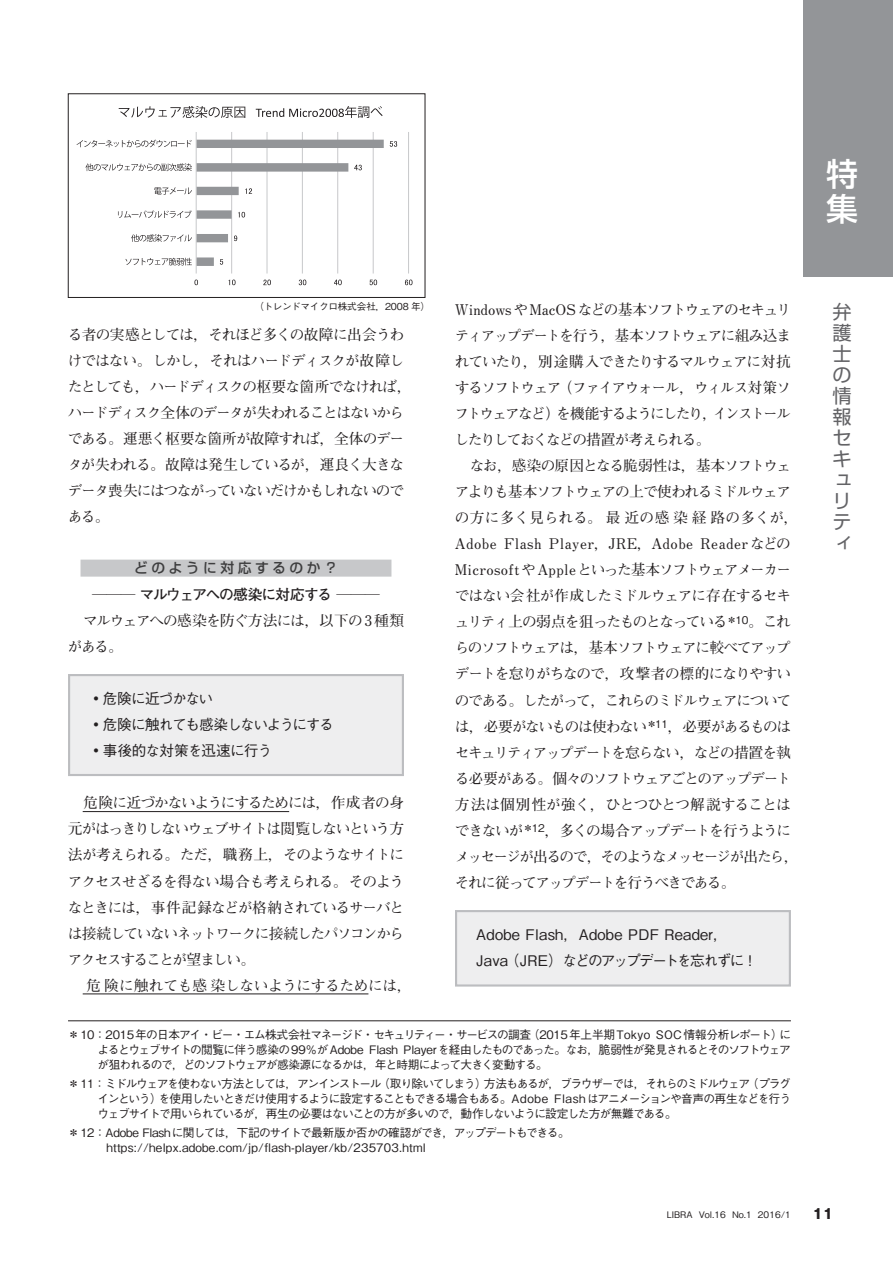
<style>
.page{position:relative;width:893px;height:1263px;background:#fff}
.page>*{position:absolute;margin:0;border:0;box-sizing:border-box;transform-origin:0 0}
.t1{font:500 31.95px/35.1px "Shin Go Pro";color:#fff}
.t2{font:19.2px/21px "Shin Go Pro";color:#636366}
.t3{font:700 14.7px/26.1px "Futo Min A101 Pro";letter-spacing:-.085em;color:#231f20}
.t4{font:500 14.7px/26.1px "Gothic BBB Pro";letter-spacing:.02em;color:#231f20}
.t5{font:500 14.7px/26.1px "Gothic BBB Pro";letter-spacing:-.055em;color:#231f20}
.t6{font:700 14.7px/26.1px "Futo Min A101 Pro";letter-spacing:-.055em;color:#231f20}
.t7{font:700 14.7px "Futo Min A101 Pro";letter-spacing:-.02em;color:#231f20}
.t8{font:700 14.7px "Futo Go B101 Pro";letter-spacing:-.09em;color:#231f20}
.t9{font:500 13.8px "Shin Go Pro";letter-spacing:.25em;color:#3e3e3f}
.t10{font:700 13.8px "Gothic MB101 Pro";color:#231f20}
.t11{font:500 11.7px/14.9px "Gothic BBB Pro";letter-spacing:-.07em;color:#231f20;text-align:justify}
.t12{font:500 11.7px/14.9px "Gothic BBB Pro";letter-spacing:-.015em;color:#231f20}
.t13{font:500 9.6px "Gothic BBB Pro";letter-spacing:-.02em;color:#231f20}
.t14{font:500 9px "Gothic BBB Pro";color:#231f20}
.s1{color:#4b4c4d}
</style>
<div class="page">
<div style="left:804px;top:0;width:89px;height:276px;background:#939598"></div>
<div style="left:68px;top:674px;width:336px;height:102px;background:#eeeeef;border:2px solid #bcbdc0"></div>
<div style="left:455px;top:910px;width:336px;height:76px;background:#eeeeef;border:2px solid #bcbdc0"></div>
<div style="left:81px;top:560px;width:310px;height:17px;background:#c7c8ca"></div>
<hr style="left:83px;top:811px;width:206px;height:1px;background:#231f20">
<hr style="left:83px;top:993px;width:285px;height:1px;background:#231f20">
<hr style="left:68px;top:1020px;width:723px;height:1px;background:#231f20">
<div style="left:68px;top:94px;width:357px;height:204px;border:1px solid #231f20"></div>
<hr style="left:231px;top:132px;width:1px;height:141px;background:#c7c8ca">
<hr style="left:267px;top:132px;width:1px;height:141px;background:#c7c8ca">
<hr style="left:302px;top:132px;width:1px;height:141px;background:#c7c8ca">
<hr style="left:337px;top:132px;width:1px;height:141px;background:#c7c8ca">
<hr style="left:373px;top:132px;width:1px;height:141px;background:#c7c8ca">
<hr style="left:408px;top:132px;width:1px;height:141px;background:#c7c8ca">
<hr style="left:196px;top:132px;width:1px;height:141px;background:#c7c8ca">
<svg style="left:390px;top:141px;width:7px;height:6px"></svg>
<svg style="left:194px;top:280px;width:4px;height:5px"></svg>
<svg style="left:228px;top:280px;width:8px;height:5px"></svg>
<svg style="left:263px;top:280px;width:8px;height:5px"></svg>
<svg style="left:299px;top:280px;width:7px;height:5px"></svg>
<svg style="left:334px;top:280px;width:8px;height:5px"></svg>
<svg style="left:370px;top:280px;width:7px;height:5px"></svg>
<svg style="left:405px;top:280px;width:7px;height:5px"></svg>
<svg style="left:77px;top:140px;width:307px;height:126px"></svg>
<svg style="left:119px;top:106px;width:126px;height:12px"></svg>
<svg style="left:256px;top:106px;width:127px;height:12px"></svg>
<p class="t13" style="left:254px;top:299px;width:177px">（トレンドマイクロ株式会社，2008 年）</p>
<p class="t3" style="left:68px;top:319px;width:345px">る者の実感としては，それほど多くの故障に出会うわけではない。しかし，それはハードディスクが故障したとしても，ハードディスクの枢要な箇所でなければ，ハードディスク全体のデータが失われることはないからである。運悪く枢要な箇所が故障すれば，全体のデータが失われる。故障は発生しているが，運良く大きなデータ喪失にはつながっていないだけかもしれないのである。</p>
<p class="t9" style="left:82px;top:557px;width:309px"><span class="s1">　　　</span>どのように対応するのか？<span class="s1">　　　</span></p>
<p class="t8" style="left:92px;top:583px;width:289px">─── マルウェアへの感染に対応する ───</p>
<p class="t6" style="left:68px;top:606px;width:338px">　マルウェアへの感染を防ぐ方法には，以下の 3 種類がある。</p>
<p class="t5" style="left:89px;top:684px;width:246px">◦危険に近づかない<br>◦危険に触れても感染しないようにする◦事後的な対策を迅速に行う</p>
<p class="t3" style="left:68px;top:788px;width:338px;text-align:justify;text-indent:16px">危険に近づかないようにするためには，作成者の身元がはっきりしないウェブサイトは閲覧しないという方法が考えられる。ただ，職務上，そのようなサイトにアクセスせざるを得ない場合も考えられる。そのようなときには，事件記録などが格納されているサーバとは接続していないネットワークに接続したパソコンからアクセスすることが望ましい。</p>
<p class="t7" style="left:86px;top:974px;width:327px">危険に触れても感染しないようにするためには，</p>
<p class="t3" style="left:455px;top:294px;width:346px">WindowsやMacOSなどの基本ソフトウェアのセキュリティアップデートを行う，基本ソフトウェアに組み込まれていたり，別途購入できたりするマルウェアに対抗するソフトウェア（ファイアウォール，ウィルス対策ソフトウェアなど）を機能するようにしたり，インストールしたりしておくなどの措置が考えられる。<br>　なお，感染の原因となる脆弱性は，基本ソフトウェアよりも基本ソフトウェアの上で使われるミドルウェアの方に多く見られる。最近の感染経路の多くが，<br>Adobe Flash Player，JRE，Adobe Readerなどの<br>MicrosoftやAppleといった基本ソフトウェアメーカーではない会社が作成したミドルウェアに存在するセキュリティ上の弱点を狙ったものとなっている<sup>＊10</sup>。これらのソフトウェアは，基本ソフトウェアに較べてアップデートを怠りがちなので，攻撃者の標的になりやすいのである。したがって，これらのミドルウェアについては，必要がないものは使わない<sup>＊11</sup>，必要があるものはセキュリティアップデートを怠らない，などの措置を執る必要がある。個々のソフトウェアごとのアップデート方法は個別性が強く，ひとつひとつ解説することはできないが<sup>＊12</sup>，多くの場合アップデートを行うようにメッセージが出るので，そのようなメッセージが出たら，それに従ってアップデートを行うべきである。</p>
<p class="t4" style="left:476px;top:919px;width:283px">Adobe Flash，Adobe PDF Reader，<br>Java（JRE）などのアップデートを忘れずに！</p>
<p class="t11" style="left:98px;top:1026px;width:695px;text-indent:-30px">＊10：2015 年の日本アイ・ビー・エム株式会社マネージド・セキュリティー・サービスの調査（2015 年上半期Tokyo SOC 情報分析レポート）によるとウェブサイトの閲覧に伴う感染の 99％がAdobe Flash Player を経由したものであった。なお，脆弱性が発見されるとそのソフトウェアが狙われるので，どのソフトウェアが感染源になるかは，年と時期によって大きく変動する。</p>
<p class="t11" style="left:98px;top:1075px;width:695px;text-indent:-30px">＊ 11：ミドルウェアを使わない方法としては，アンインストール（取り除いてしまう）方法もあるが，ブラウザーでは，それらのミドルウェア（プラグインという）を使用したいときだけ使用するように設定することもできる場合もある。Adobe Flash はアニメーションや音声の再生などを行うウェブサイトで用いられているが，再生の必要はないことの方が多いので，動作しないように設定した方が無難である。</p>
<p class="t12" style="left:68px;top:1124px;width:504px">＊12：Adobe Flash に関しては，下記のサイトで最新版か否かの確認ができ，アップデートもできる。　　　 https://helpx.adobe.com/jp/flash-player/kb/235703.html</p>
<h1 class="t1" style="left:826px;top:152px;width:33px">特集</h1>
<h2 class="t2" style="left:832px;top:299px;width:20px">弁護士の情報セキュリティ</h2>
<p class="t14" style="left:667px;top:1207px;width:126px">LIBRA Vol.16 No.1 2016/1</p>
<p class="t10" style="left:812px;top:1202px;width:22px">11</p>
</div>
